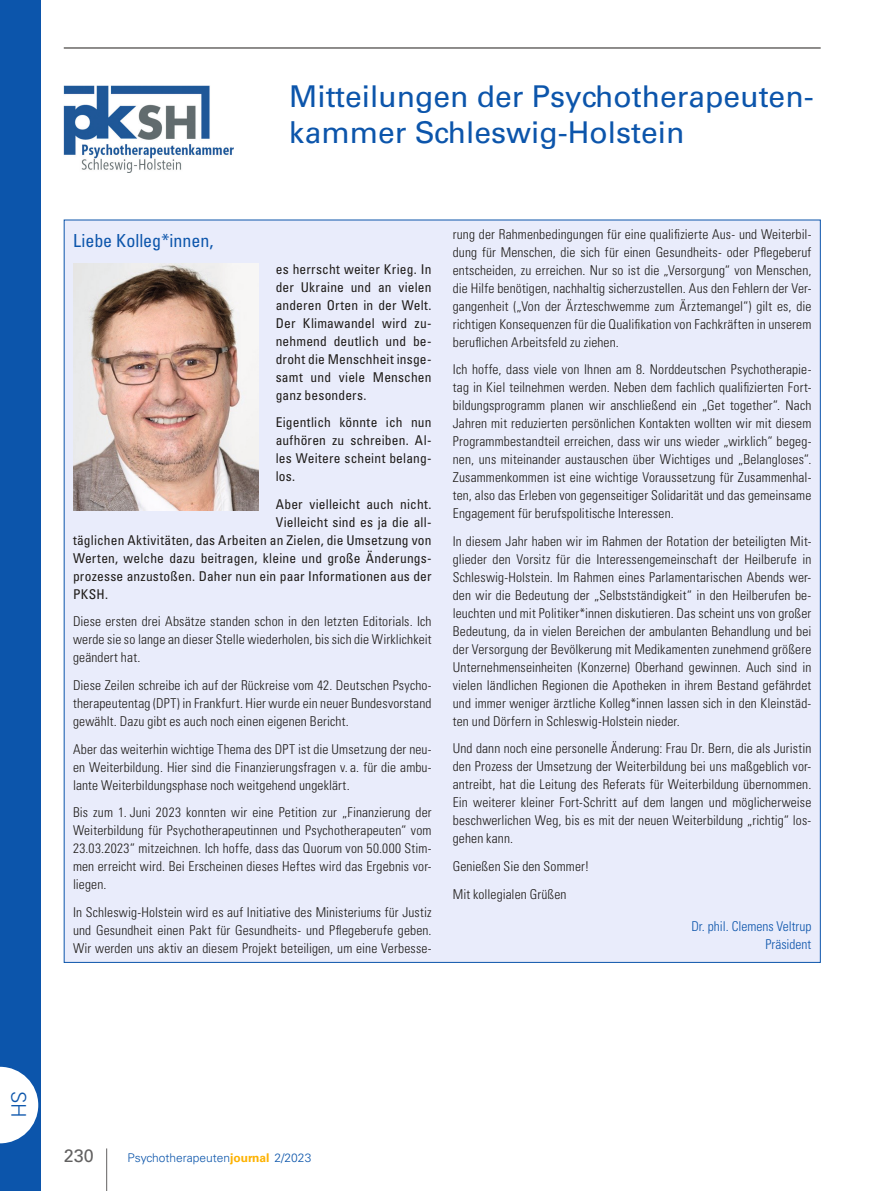
<style>
.page{position:relative;width:893px;height:1191px;background:#fff}
.page>*{position:absolute;margin:0;border:0;box-sizing:border-box;transform-origin:0 0}
.t1{font:30px/36px "Univers LT Std";color:#0c55ab}
.t2{font:300 20.25px "Univers LT Std";color:#0c55ab}
.t3{font:condensed 18px "Univers LT Std";letter-spacing:-.005em;color:#0c55ab}
.t4{font:18px "Univers LT Std";color:#626161}
.t5{font:300 condensed 13.5px/18px "Univers LT Std";letter-spacing:.01em;color:#1f1c19;text-align:justify}
.t6{font:condensed 13.5px/18px "Univers LT Std";letter-spacing:.01em;color:#1f1c19;text-align:justify}
.t7{font:300 condensed 13.5px/18px "Univers LT Std";color:#0c55ab;text-align:right}
.t8{font:300 12px "Univers LT Std";color:#0c55ab}
.s1{font-weight:700;color:#fdb200}
</style>
<div class="page">
<div style="left:64px;top:220px;width:756px;height:742px;background:#e9ecfb"></div>
<img style="left:73px;top:263px;width:186px;height:247px">
<hr style="left:64px;top:48px;width:757px;height:1px;background:#1f1c19">
<hr style="left:106px;top:1148px;width:1px;height:43px;background:#626161">
<div style="left:0;top:0;width:40px;height:1191px;background:#0c55ab"></div>
<svg style="left:0;top:1066px;width:38px;height:77px"></svg>
<img style="left:64px;top:85px;width:170px;height:87px">
<h1 class="t1" style="left:289px;top:78px;width:526px">Mitteilungen der Psychotherapeuten&shy;kammer Schleswig-Holstein</h1>
<h3 class="t3" style="left:73px;top:229px;width:142px">Liebe Kolleg*innen,</h3>
<p class="t6" style="left:276px;top:260px;width:157px">es herrscht weiter Krieg. In der Ukraine und an vielen anderen Orten in der Welt.<br>Der Klimawandel wird zu&shy;nehmend deutlich und be&shy;droht die Menschheit insge&shy;samt und viele Menschen ganz besonders.</p>
<p class="t6" style="left:276px;top:413px;width:157px">Eigentlich könnte ich nun aufhören zu schreiben. Al&shy;les Weitere scheint belang&shy;los.</p>
<p class="t6" style="left:276px;top:495px;width:157px">Aber vielleicht auch nicht.</p>
<p class="t6" style="left:276px;top:513px;width:157px">Vielleicht sind es ja die all-</p>
<p class="t6" style="left:73px;top:531px;width:360px">täglichen Aktivitäten, das Arbeiten an Zielen, die Umsetzung von</p>
<p class="t6" style="left:73px;top:549px;width:360px">Werten, welche dazu beitragen, kleine und große Änderungs-</p>
<p class="t6" style="left:73px;top:567px;width:360px">prozesse anzustoßen. Daher nun ein paar Informationen aus der</p>
<p class="t6" style="left:73px;top:585px;width:37px">PKSH.</p>
<p class="t5" style="left:73px;top:612px;width:360px">Diese ersten drei Absätze standen schon in den letzten Editorials. Ich werde sie so lange an dieser Stelle wiederholen, bis sich die Wirklichkeit geändert hat.</p>
<p class="t5" style="left:73px;top:676px;width:360px">Diese Zeilen schreibe ich auf der Rückreise vom 42. Deutschen Psycho&shy;therapeutentag (DPT) in Frankfurt. Hier wurde ein neuer Bundesvorstand gewählt. Dazu gibt es auch noch einen eigenen Bericht.</p>
<p class="t5" style="left:73px;top:740px;width:360px">Aber das weiterhin wichtige Thema des DPT ist die Umsetzung der neu&shy;en Weiterbildung. Hier sind die Finanzierungsfragen v. a. für die ambu&shy;lante Weiterbildungsphase noch weitgehend ungeklärt.</p>
<p class="t5" style="left:73px;top:803px;width:360px">Bis zum 1. Juni 2023 konnten wir eine Petition zur „Finanzierung der Weiterbildung für Psychotherapeutinnen und Psychotherapeuten“ vom 23.03.2023“ mitzeichnen. Ich hoffe, dass das Quorum von 50.000 Stim&shy;men erreicht wird. Bei Erscheinen dieses Heftes wird das Ergebnis vor&shy;liegen.</p>
<p class="t5" style="left:73px;top:903px;width:360px">In Schleswig-Holstein wird es auf Initiative des Ministeriums für Justiz und Gesundheit einen Pakt für Gesundheits- und Pflegeberufe geben.<br>Wir werden uns aktiv an diesem Projekt beteiligen, um eine Verbesse-</p>
<p class="t5" style="left:453px;top:225px;width:360px">rung der Rahmenbedingungen für eine qualifizierte Aus- und Weiterbil&shy;dung für Menschen, die sich für einen Gesundheits- oder Pflegeberuf entscheiden, zu erreichen. Nur so ist die „Versorgung“ von Menschen, die Hilfe benötigen, nachhaltig sicherzustellen. Aus den Fehlern der Ver&shy;gangenheit („Von der Ärzteschwemme zum Ärztemangel“) gilt es, die richtigen Konsequenzen für die Qualifikation von Fachkräften in unserem beruflichen Arbeitsfeld zu ziehen.</p>
<p class="t5" style="left:453px;top:360px;width:360px">Ich hoffe, dass viele von Ihnen am 8. Norddeutschen Psychotherapie&shy;tag in Kiel teilnehmen werden. Neben dem fachlich qualifizierten Fort&shy;bildungsprogramm planen wir anschließend ein „Get together“. Nach Jahren mit reduzierten persönlichen Kontakten wollten wir mit diesem Programmbestandteil erreichen, dass wir uns wieder „wirklich“ begeg&shy;nen, uns miteinander austauschen über Wichtiges und „Belangloses“.<br>Zusammenkommen ist eine wichtige Voraussetzung für Zusammenhal&shy;ten, also das Erleben von gegenseitiger Solidarität und das gemeinsame Engagement für berufspolitische Interessen.</p>
<p class="t5" style="left:453px;top:532px;width:360px">In diesem Jahr haben wir im Rahmen der Rotation der beteiligten Mit&shy;glieder den Vorsitz für die Interessengemeinschaft der Heilberufe in Schleswig-Holstein. Im Rahmen eines Parlamentarischen Abends wer&shy;den wir die Bedeutung der „Selbstständigkeit“ in den Heilberufen be&shy;leuchten und mit Politiker*innen diskutieren. Das scheint uns von großer Bedeutung, da in vielen Bereichen der ambulanten Behandlung und bei der Versorgung der Bevölkerung mit Medikamenten zunehmend größere Unternehmenseinheiten (Konzerne) Oberhand gewinnen. Auch sind in vielen ländlichen Regionen die Apotheken in ihrem Bestand gefährdet und immer weniger ärztliche Kolleg*innen lassen sich in den Kleinstäd&shy;ten und Dörfern in Schleswig-Holstein nieder.</p>
<p class="t5" style="left:453px;top:739px;width:360px">Und dann noch eine personelle Änderung: Frau Dr. Bern, die als Juristin den Prozess der Umsetzung der Weiterbildung bei uns maßgeblich vor&shy;antreibt, hat die Leitung des Referats für Weiterbildung übernommen.<br>Ein weiterer kleiner Fort-Schritt auf dem langen und möglicherweise beschwerlichen Weg, bis es mit der neuen Weiterbildung „richtig“ los&shy;gehen kann.</p>
<p class="t5" style="left:453px;top:852px;width:138px;line-height:27.6px">Genießen Sie den Sommer!<br>Mit kollegialen Grüßen</p>
<p class="t7" style="left:691px;top:917px;width:122px">Dr. phil. Clemens Veltrup<br>Präsident</p>
<h2 class="t2" style="left:31px;top:1090px;width:28px;rotate:90deg">SH</h2>
<h3 class="t4" style="left:64px;top:1144px;width:32px">230</h3>
<p class="t8" style="left:128px;top:1150px;width:185px">Psychotherapeuten<span class="s1">journal</span> 2/2023</p>
</div>
